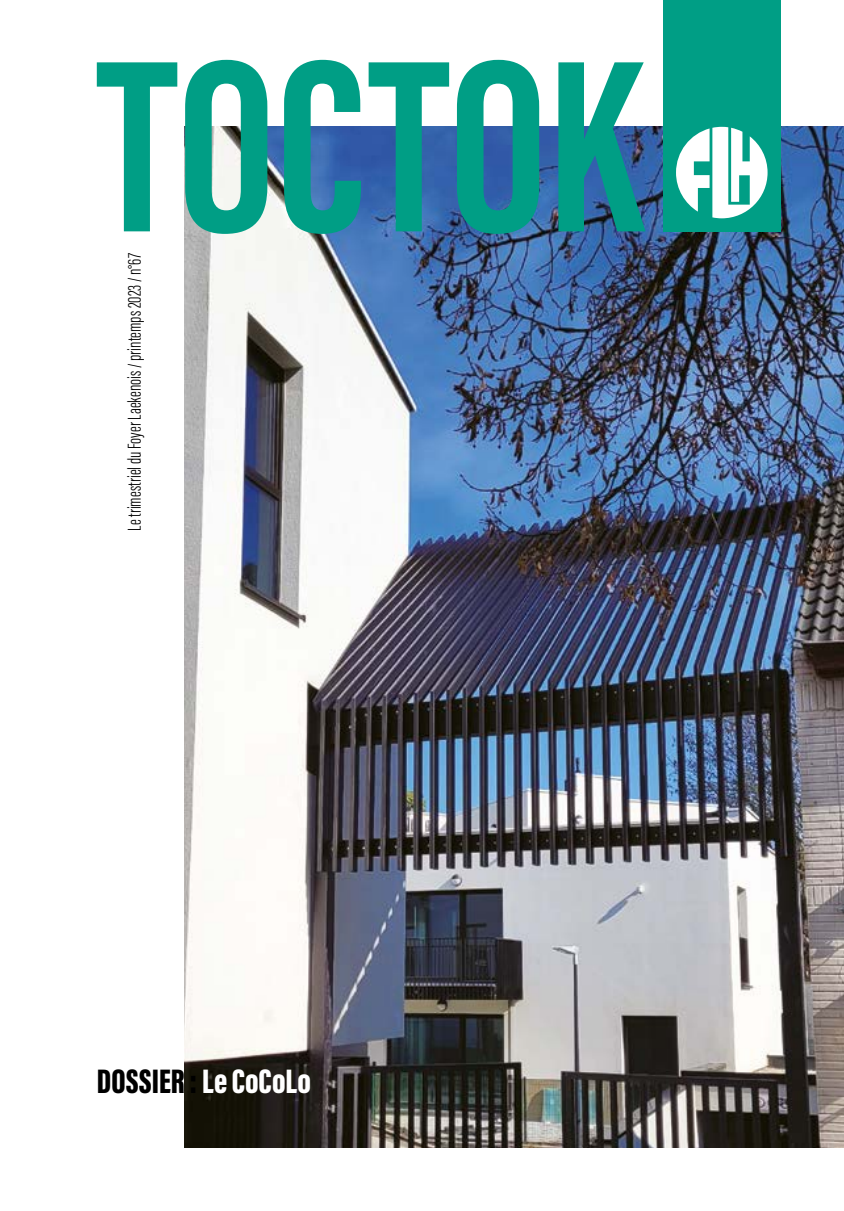
<style>
.page{position:relative;width:844px;height:1211px;background:#fff}
.page>*{position:absolute;margin:0;border:0;box-sizing:border-box;transform-origin:0 0}
.t1{font:700 252.88px "Acumin Pro Extra Cond";color:#009e85}
.t2{font:900 35px "Acumin Pro Extra Cond";letter-spacing:.005em;color:#000}
.t3{font:300 19.25px "Acumin Pro Extra Cond";color:#000}
.s1{color:#fff}
</style>
<div class="page">
<img style="left:185px;top:126px;width:658px;height:1021px">
<div style="left:663px;top:0;width:117px;height:231px;background:#009e85"></div>
<svg style="left:676px;top:127px;width:91px;height:91px"></svg>
<h1 class="t1" style="left:97px;top:-9px;width:546px">TOCTOK</h1>
<p class="t3" style="left:123px;top:530px;width:279px;rotate:-90deg">Le trimestriel du Foyer Laekenois / printemps 2023 / n°67</p>
<h2 class="t2" style="left:97px;top:1059px;width:216px">DOSSIER: <span class="s1">Le CoCoLo</span></h2>
</div>
